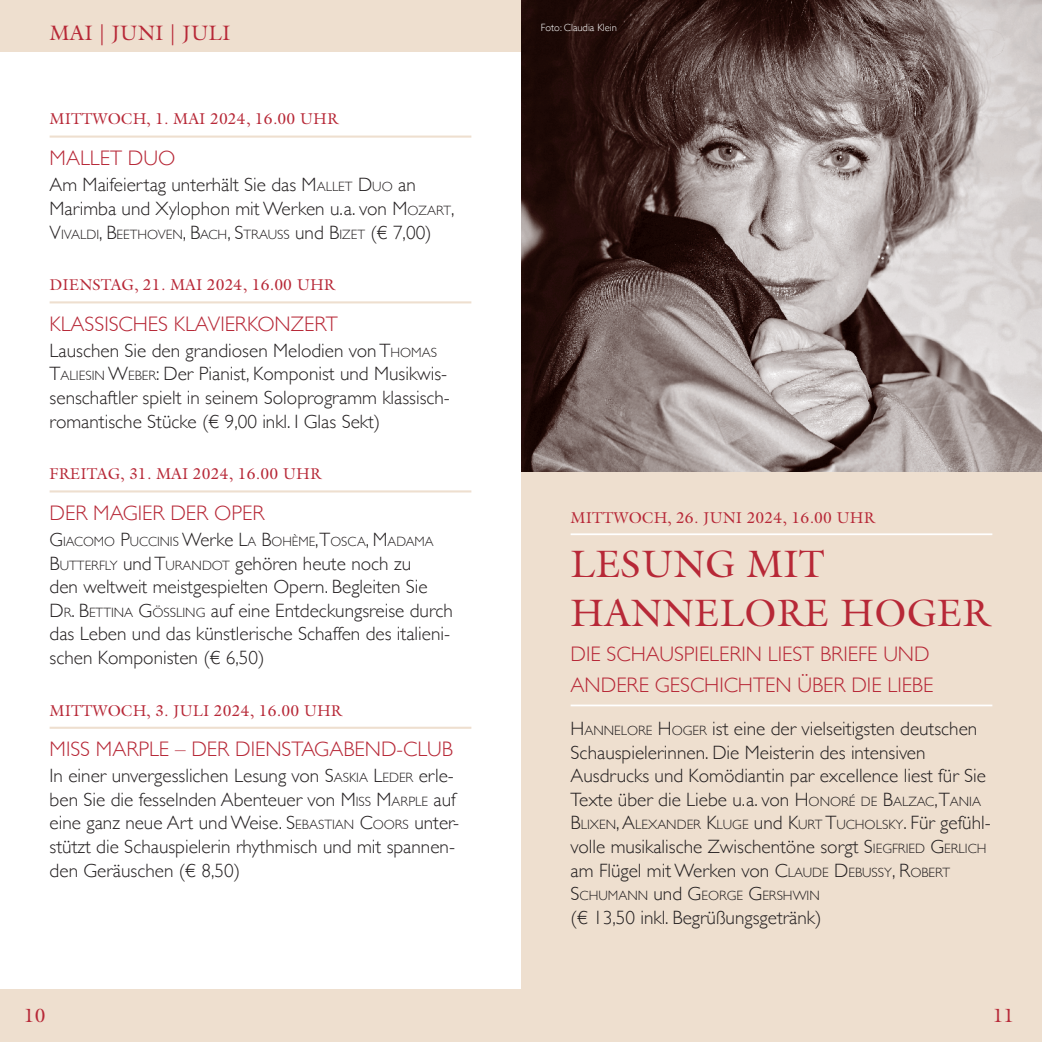
<style>
.page{position:relative;width:1042px;height:1042px;background:#fff}
.page>*{position:absolute;margin:0;border:0;box-sizing:border-box;transform-origin:0 0}
.t1{font:38.5px/49px "Galliard Pro";letter-spacing:.01em;color:#b72837}
.t2{font:300 21px/31.5px "Gill Sans";color:#b72837}
.t3{font:21px "Galliard Pro";letter-spacing:.01em;color:#b72837}
.t4{font:300 19.25px/23.6px "Gill Sans";color:#231f20}
.t5{font:19.25px "Galliard Pro";color:#b72837}
.t6{font:15.75px "Galliard Pro";letter-spacing:.005em;color:#b72837}
.t7{font:300 13.47px "Gill Sans";color:#231f20}
.t8{font:300 10.5px "Gill Sans";color:#fff}
.s1{font-style:inherit}
.s2{font-size:13.47px}
.s3{font-size:19.25px}
</style>
<div class="page">
<div style="left:0;top:0;width:521px;height:52px;background:#eedfcf"></div>
<div style="left:0;top:988px;width:1042px;height:54px;background:#eedfcf"></div>
<hr style="left:50px;top:136px;width:421px;height:2px;background:#eedfcf">
<hr style="left:50px;top:301px;width:421px;height:2px;background:#eedfcf">
<hr style="left:50px;top:490px;width:421px;height:2px;background:#eedfcf">
<hr style="left:50px;top:727px;width:421px;height:2px;background:#eedfcf">
<div style="left:521px;top:355px;width:521px;height:687px;background:#eedfcf"></div>
<img style="left:521px;top:0;width:521px;height:471px">
<hr style="left:570px;top:533px;width:422px;height:2px;background:#fff">
<hr style="left:570px;top:704px;width:422px;height:2px;background:#fff">
<p class="t3" style="left:50px;top:19px;width:183px">MAI | JUNI | JULI</p>
<p class="t6" style="left:50px;top:109px;width:290px">MITTWOCH, 1. MAI 2024, 16.00 UHR</p>
<p class="t2" style="left:50px;top:141px;width:127px">MALLET DUO</p>
<p class="t4" style="left:50px;top:172px;width:406px">Am Maifeiertag unterhält Sie das <span class="s1">M</span> <span class="s2">ALLET</span> <span class="s1">D</span> <span class="s2">UO</span> an<br>Marimba und Xylophon mit Werken u.a. von <span class="s1">M</span> <span class="s2">OZART</span><span class="s1">,</span></p>
<p class="t7" style="left:50px;top:224px;width:384px"><span class="s3">V</span>IVALDI<span class="s3">, B</span>EETHOVEN<span class="s3">, B</span>ACH<span class="s3">, S</span>TRAUSS <span class="s3">und</span> <span class="s3">B</span>IZET <span class="s3">(€ 7,00)</span></p>
<p class="t6" style="left:50px;top:274px;width:287px">DIENSTAG, 21. MAI 2024, 16.00 UHR</p>
<p class="t2" style="left:50px;top:307px;width:290px">KLASSISCHES KLAVIERKONZERT</p>
<p class="t4" style="left:50px;top:338px;width:402px">Lauschen Sie den grandiosen Melodien von <span class="s1">T</span><span class="s2">HOMAS </span><span class="s1">T</span><span class="s2">ALIESIN</span> <span class="s1">W</span><span class="s2">EBER</span>: Der Pianist, Komponist und Musikwis&shy;senschaftler spielt in seinem Soloprogramm klassisch&shy;romantische Stücke (€ 9,00 inkl. I Glas Sekt)</p>
<p class="t6" style="left:50px;top:463px;width:273px">FREITAG, 31. MAI 2024, 16.00 UHR</p>
<p class="t2" style="left:50px;top:496px;width:216px">DER MAGIER DER OPER</p>
<p class="t7" style="left:50px;top:531px;width:90px"><span class="s3">G</span>IACOMO <span class="s3">P</span>UCC</p>
<p class="t7" style="left:157px;top:531px;width:278px">INIS <span class="s3">Werke</span> <span class="s3">L</span>A <span class="s3">B</span>OHÈME<span class="s3">,</span><span class="s3">T</span>OSCA<span class="s3">,</span> <span class="s3">M</span>ADAMA</p>
<p class="t4" style="left:50px;top:550px;width:405px"><span class="s1">B</span><span class="s2">UTTERFLY</span> und <span class="s1">T</span><span class="s2">URANDOT</span> gehören heute noch zu<br>den weltweit meistgespielten Opern. Begleiten Sie<br><span class="s1">D</span> <span class="s2">R</span><span class="s1">. B</span><span class="s2">ETTINA</span> <span class="s1">G</span><span class="s2">ÖSSLING</span> auf eine Entdeckungsreise durch das Leben und das künstlerische Schaffen des italieni&shy;schen Komponisten (€ 6,50)</p>
<p class="t6" style="left:50px;top:700px;width:294px">MITTWOCH, 3. JULI 2024, 16.00 UHR</p>
<p class="t2" style="left:50px;top:732px;width:405px">MISS MARPLE – DER DIENSTAGABEND-CLUB</p>
<p class="t4" style="left:50px;top:763px;width:411px">In einer unvergesslichen Lesung von <span class="s1">S</span><span class="s2">ASKIA</span> <span class="s1">L</span><span class="s2">EDER</span> erle&shy;ben Sie die fesselnden Abenteuer von <span class="s1">M</span> <span class="s2">ISS</span> <span class="s1">M</span><span class="s2">ARPLE</span> auf eine ganz neue Art und Weise. <span class="s1">S</span><span class="s2">EBASTIAN</span> <span class="s1">C</span><span class="s2">OORS</span> unter&shy;stützt die Schauspielerin rhythmisch und mit spannen&shy;den Geräuschen (€ 8,50)</p>
<p class="t8" style="left:541px;top:19px;width:78px">Foto: Claudia Klein</p>
<p class="t6" style="left:570px;top:507px;width:306px">MITTWOCH, 26. JUNI 2024, 16.00 UHR</p>
<h1 class="t1" style="left:570px;top:538px;width:420px">LESUNG MIT<br>HANNELORE HOGER</h1>
<p class="t2" style="left:570px;top:637px;width:364px">DIE SCHAUSPIELERIN LIEST BRIEFE UND<br>ANDERE GESCHICHTEN ÜBER DIE LIEBE</p>
<p class="t4" style="left:570px;top:716px;width:417px"><span class="s1">H</span><span class="s2">ANNELORE</span> <span class="s1">H</span> <span class="s2">OGER</span> ist eine der vielseitigsten deutschen Schauspielerinnen. Die Meisterin des intensiven Ausdrucks und Komödiantin par excellence liest für Sie Texte über die Liebe u.a. von <span class="s1">H</span> <span class="s2">ONORÉ DE</span> <span class="s1">B</span><span class="s2">ALZAC</span><span class="s1">,T</span><span class="s2">ANIA</span></p>
<p class="t7" style="left:570px;top:814px;width:422px"><span class="s3">B</span>LIXEN<span class="s3">, A</span>LEXANDER <span class="s3">K</span>LUGE <span class="s3">und</span> <span class="s3">K</span>URT <span class="s3">T</span>UCHOLSKY<span class="s3">. Für gefühl-</span></p>
<p class="t4" style="left:570px;top:834px;width:417px">volle musikalische Zwischentöne sorgt <span class="s1">S</span><span class="s2">IEGFRIED</span> <span class="s1">G</span><span class="s2">ERLICH </span>am Flügel mit Werken von <span class="s1">C</span><span class="s2">LAUDE</span> <span class="s1">D</span> <span class="s2">EBUSSY</span><span class="s1">, R</span><span class="s2">OBERT</span></p>
<p class="t7" style="left:570px;top:885px;width:251px"><span class="s3">S</span>CHUMANN <span class="s3">und</span> <span class="s3">G</span>EORGE <span class="s3">G</span>ERSHWIN</p>
<p class="t4" style="left:570px;top:905px;width:252px">(€ 13,50 inkl. Begrüßungsgetränk)</p>
<p class="t5" style="left:24px;top:1002px;width:23px">10</p>
<p class="t5" style="left:993px;top:1002px;width:23px">11</p>
</div>
